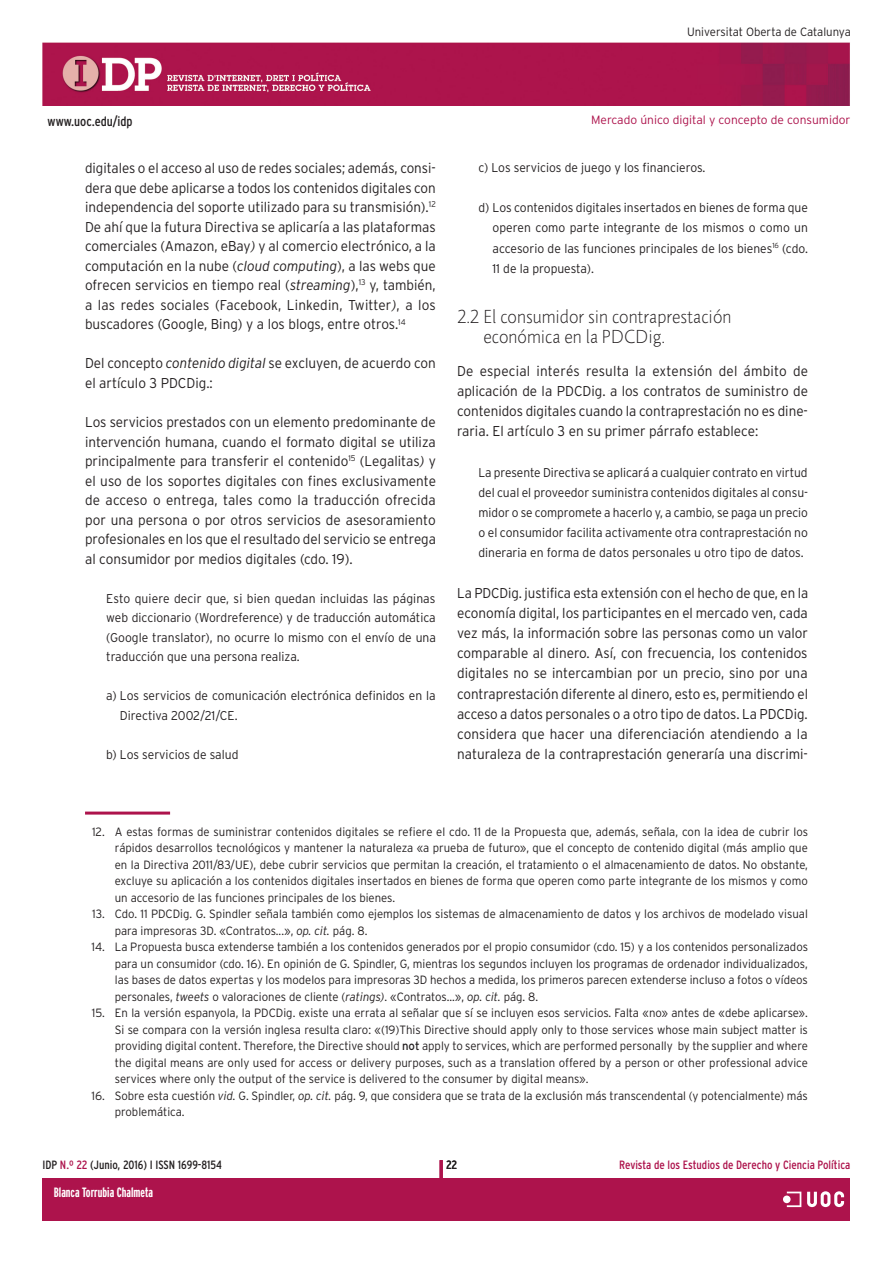
<style>
.page{position:relative;width:893px;height:1263px;background:#fff}
.page>*{position:absolute;margin:0;border:0;box-sizing:border-box;transform-origin:0 0}
._2TITOLTEXTRESUM{font:300 18px/20.1px "Pragma ND";color:#231f20;scale:.95 1}
.TEXTGENERAL{font:300 14.25px/19.5px "Interstate";color:#231f20;text-align:justify;scale:.95 1}
.TEXTGENERAL-2{font:300 14.25px/19.5px "Interstate";color:#231f20;text-align:justify;scale:.94 1}
.TEXTGENERAL-3{font:300 14.25px/20.1px "Interstate";color:#231f20;text-align:justify;scale:.93 1}
.t1{font:700 extra-condensed 13.5px "Interstate";color:#fff}
.t2{font:condensed 13.5px "Interstate";color:#231f20}
.Textcitat{font:300 12.75px/19.5px "Interstate";color:#231f20;text-align:justify;scale:.95 1}
.Textcitat-2{font:300 12.75px/20.1px "Interstate";color:#231f20;text-align:justify;scale:.94 1}
.notassegüents{font:300 12px/16.5px "Interstate";color:#231f20;scale:.95 1}
.notaprimeraambfilet{font:300 12px/16.5px "Interstate";color:#231f20;text-align:justify;scale:.95 1}
.t3{font:condensed 12px "Interstate";color:#ad134c}
.t4{font:300 12px "Interstate";color:#ad134c}
.t5{font:condensed 12px "Interstate";color:#231f20}
.t6{font:700 extra-condensed 12px "Interstate";color:#fff}
.s1{font-style:italic}
.s2{font-weight:400}
.s3{color:#ad134c}
</style>
<div class="page">
<img style="left:43px;top:43px;width:807px;height:63px">
<div style="left:43px;top:1178px;width:807px;height:42px;background:#ad134c"></div>
<div style="left:783px;top:1195px;width:8px;height:8px;background:#fff;border-radius:50%"></div>
<svg style="left:787px;top:1191px;width:57px;height:17px"></svg>
<hr style="left:440px;top:1160px;width:3px;height:44px;background:#ad134c">
<hr style="left:85px;top:811px;width:85px;height:3px;background:#ad134c">
<p class="notassegüents" style="left:687px;top:23px;width:174px">Universitat Oberta de Catalunya</p>
<p class="t2" style="left:48px;top:113px;width:87px">www.uoc.edu/idp</p>
<p class="TEXTGENERAL-2" style="left:85px;top:158px;width:375px">digitales o el acceso al uso de redes sociales; además, consi&shy;dera que debe aplicarse a todos los contenidos digitales con independencia del soporte utilizado para su transmisión).<sup>12<br></sup>De ahí que la futura Directiva se aplicaría a las plataformas comerciales (Amazon, eBay<span class="s1">)</span> y al comercio electrónico, a la computación en la nube (<span class="s1">cloud computing</span>), a las webs que ofrecen servicios en tiempo real (<span class="s1">streaming</span>),<sup>13</sup> y, también, a las redes sociales (Facebook, Linkedin, Twitter<span class="s1">)</span>, a los buscadores (Google, Bing) y a los blogs, entre otros.<sup>14</sup></p>
<p class="TEXTGENERAL" style="left:85px;top:353px;width:371px">Del concepto <span class="s1">contenido digital</span> se excluyen, de acuerdo con el artículo 3 PDCDig.:</p>
<p class="TEXTGENERAL" style="left:85px;top:412px;width:371px">Los servicios prestados con un elemento predominante de intervención humana, cuando el formato digital se utiliza principalmente para transferir el contenido<sup>15</sup> (Legalitas<span class="s1">)</span> y el uso de los soportes digitales con fines exclusivamente de acceso o entrega, tales como la traducción ofrecida por una persona o por otros servicios de asesoramiento profesionales en los que el resultado del servicio se entrega al consumidor por medios digitales (cdo. 19).</p>
<p class="Textcitat" style="left:106px;top:588px;width:349px">Esto quiere decir que, si bien quedan incluidas las páginas web diccionario (Wordreference) y de traducción automática (Google translator), no ocurre lo mismo con el envío de una traducción que una persona realiza.</p>
<p class="Textcitat" style="left:120px;top:686px;width:334px;text-indent:-14px">a) Los servicios de comunicación electrónica definidos en la<br>Directiva 2002/21/CE.</p>
<p class="Textcitat" style="left:106px;top:745px;width:141px">b) Los servicios de salud</p>
<p class="t4" style="left:591px;top:113px;width:261px">Mercado único digital y concepto de consumidor</p>
<p class="Textcitat" style="left:478px;top:157px;width:241px">c) Los servicios de juego y los financieros.</p>
<p class="Textcitat" style="left:492px;top:197px;width:334px;line-height:20.1px;text-indent:-14px">d) Los contenidos digitales insertados en bienes de forma que operen como parte integrante de los mismos o como un accesorio de las funciones principales de los bienes<sup>16</sup> (cdo.<br>11 de la propuesta).</p>
<p class="_2TITOLTEXTRESUM" style="left:483px;top:306px;width:263px;text-indent:-26px">2.2 El consumidor sin contraprestación económica en la PDCDig.</p>
<p class="TEXTGENERAL" style="left:457px;top:360px;width:371px;line-height:20.1px">De especial interés resulta la extensión del ámbito de aplicación de la PDCDig. a los contratos de suministro de contenidos digitales cuando la contraprestación no es dine&shy;raria. El artículo 3 en su primer párrafo establece:</p>
<p class="Textcitat-2" style="left:478px;top:462px;width:352px">La presente Directiva se aplicará a cualquier contrato en virtud del cual el proveedor suministra contenidos digitales al consu&shy;midor o se compromete a hacerlo y, a cambio, se paga un precio o el consumidor facilita activamente otra contraprestación no dineraria en forma de datos personales u otro tipo de datos.</p>
<p class="TEXTGENERAL-3" style="left:457px;top:582px;width:379px">La PDCDig. justifica esta extensión con el hecho de que, en la economía digital, los participantes en el mercado ven, cada vez más, la información sobre las personas como un valor comparable al dinero. Así, con frecuencia, los contenidos digitales no se intercambian por un precio, sino por una contraprestación diferente al dinero, esto es, permitiendo el acceso a datos personales o a otro tipo de datos. La PDCDig. considera que hacer una diferenciación atendiendo a la naturaleza de la contraprestación generaría una discrimi-</p>
<p class="notaprimeraambfilet" style="left:115px;top:823px;width:731px;text-indent:-23px">12. A estas formas de suministrar contenidos digitales se refiere el cdo. 11 de la Propuesta que, además, señala, con la idea de cubrir los rápidos desarrollos tecnológicos y mantener la naturaleza «a prueba de futuro», que el concepto de contenido digital (más amplio que en la Directiva 2011/83/UE), debe cubrir servicios que permitan la creación, el tratamiento o el almacenamiento de datos. No obstante, excluye su aplicación a los contenidos digitales insertados en bienes de forma que operen como parte integrante de los mismos y como un accesorio de las funciones principales de los bienes.</p>
<p class="notassegüents" style="left:115px;top:906px;width:731px;text-indent:-23px">13. Cdo. 11 PDCDig. G. Spindler señala también como ejemplos los sistemas de almacenamiento de datos y los archivos de modelado visual para impresoras 3D. «Contratos...», <span class="s1">op. cit.</span> pág. 8.</p>
<p class="notassegüents" style="left:115px;top:939px;width:731px;text-align:justify;text-indent:-23px">14. La Propuesta busca extenderse también a los contenidos generados por el propio consumidor (cdo. 15) y a los contenidos personalizados para un consumidor (cdo. 16). En opinión de G. Spindler, G, mientras los segundos incluyen los programas de ordenador individualizados, las bases de datos expertas y los modelos para impresoras 3D hechos a medida, los primeros parecen extenderse incluso a fotos o vídeos personales, <span class="s1">tweets</span> o valoraciones de cliente (<span class="s1">ratings)</span>. «Contratos...», <span class="s1">op. cit.</span> pág. 8.</p>
<p class="notassegüents" style="left:115px;top:1005px;width:731px;text-align:justify;text-indent:-23px">15. En la versión espanyola, la PDCDig. existe una errata al señalar que sí se incluyen esos servicios. Falta «no» antes de «debe aplicarse».<br>Si se compara con la versión inglesa resulta claro: «(19)This Directive should apply only to those services whose main subject matter is providing digital content. Therefore, the Directive should <span class="s2">not</span> apply to services, which are performed personally by the supplier and where the digital means are only used for access or delivery purposes, such as a translation offered by a person or other professional advice services where only the output of the service is delivered to the consumer by digital means».</p>
<p class="notassegüents" style="left:115px;top:1087px;width:731px;text-indent:-23px">16. Sobre esta cuestión <span class="s1">vid.</span> G. Spindler, <span class="s1">op. cit.</span> pág. 9, que considera que se trata de la exclusión más transcendental (y potencialmente) más problemática.</p>
<p class="t5" style="left:446px;top:1158px;width:13px">22</p>
<p class="t5" style="left:43px;top:1158px;width:181px">IDP <span class="s3">N.º 22</span> (Junio, 2016) I ISSN 1699-8154</p>
<p class="t3" style="left:619px;top:1158px;width:233px">Revista de los Estudios de Derecho y Ciencia Política</p>
<p class="t1" style="left:54px;top:1185px;width:66px">Jose R. Agust na</p>
<p class="t6" style="left:54px;top:1185px;width:31px">Eloi Puig</p>
<p class="t6" style="left:59px;top:1185px;width:31px">Eloi Puig</p>
<p class="t1" style="left:54px;top:1185px;width:101px">Blanca Torrubia Chalmeta</p>
</div>
